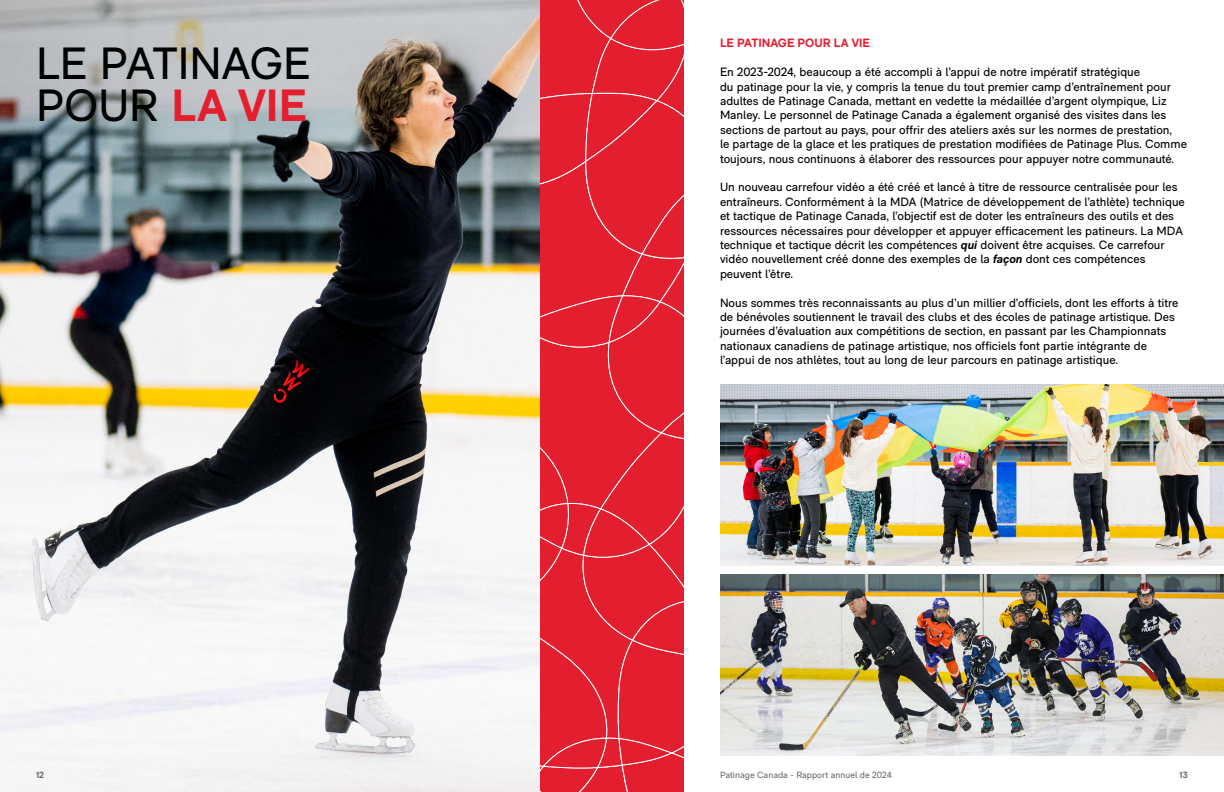
<style>
.page{position:relative;width:1224px;height:792px;background:#fff}
.page>*{position:absolute;margin:0;border:0;box-sizing:border-box;transform-origin:0 0}
.t1{font:45px/42px "RM Neue";color:#000101}
.t2{font:12px/14.4px "RM Neue";color:#000101}
.t3{font:700 12px "RM Neue";color:#e41e2f}
.t4{font:9px "RM Neue";color:#6d6e71}
.t5{font:700 9px "RM Neue";color:#6d6e71}
.s1{font-weight:700;color:#e41e2f}
.s2{font-weight:700;font-style:italic}
</style>
<div class="page">
<img style="left:0;top:0;width:540px;height:792px">
<div style="left:540px;top:0;width:144px;height:792px;background:#e31e2f"></div>
<img style="left:720px;top:385px;width:504px;height:181px">
<img style="left:720px;top:575px;width:504px;height:181px">
<h1 class="t1" style="left:36px;top:42px;width:276px">LE PATINAGE<br>POUR <span class="s1">LA VIE</span></h1>
<p class="t3" style="left:720px;top:36px;width:152px">LE PATINAGE POUR LA VIE</p>
<p class="t2" style="left:720px;top:65px;width:469px">En 2023-2024, beaucoup a été accompli à l’appui de notre impératif stratégique<br>du patinage pour la vie, y compris la tenue du tout premier camp d’entraînement pour adultes de Patinage Canada, mettant en vedette la médaillée d’argent olympique, Liz Manley. Le personnel de Patinage Canada a également organisé des visites dans les sections de partout au pays, pour offrir des ateliers axés sur les normes de prestation,<br>le partage de la glace et les pratiques de prestation modifiées de Patinage Plus. Comme toujours, nous continuons à élaborer des ressources pour appuyer notre communauté.</p>
<p class="t2" style="left:720px;top:180px;width:466px">Un nouveau carrefour vidéo a été créé et lancé à titre de ressource centralisée pour les entraîneurs. Conformément à la MDA (Matrice de développement de l’athlète) technique et tactique de Patinage Canada, l’objectif est de doter les entraîneurs des outils et des ressources nécessaires pour développer et appuyer efficacement les patineurs. La MDA technique et tactique décrit les compétences <span class="s2">qui</span> doivent être acquises. Ce carrefour vidéo nouvellement créé donne des exemples de la <span class="s2">façon</span> dont ces compétences peuvent l’être.</p>
<p class="t2" style="left:720px;top:295px;width:460px">Nous sommes très reconnaissants au plus d’un millier d’officiels, dont les efforts à titre de bénévoles soutiennent le travail des clubs et des écoles de patinage artistique. Des journées d’évaluation aux compétitions de section, en passant par les Championnats nationaux canadiens de patinage artistique, nos officiels font partie intégrante de l’appui de nos athlètes, tout au long de leur parcours en patinage artistique.</p>
<p class="t5" style="left:36px;top:770px;width:10px">12</p>
<p class="t4" style="left:720px;top:770px;width:173px">Patinage Canada - Rapport annuel de 2024</p>
<p class="t5" style="left:1180px;top:770px;width:10px">13</p>
</div>
